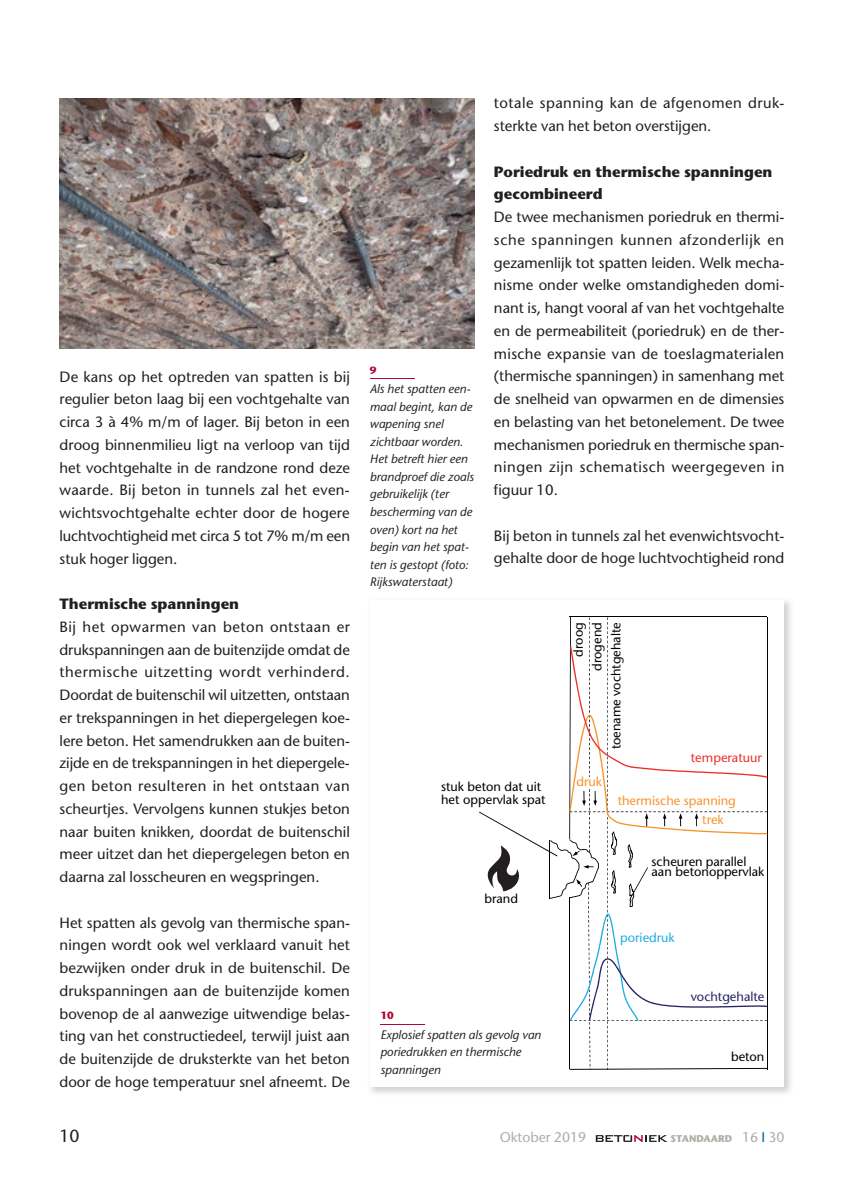
<style>
.page{position:relative;width:844px;height:1191px;background:#fff}
.page>*{position:absolute;margin:0;border:0;box-sizing:border-box;transform-origin:0 0}
.t1{font:17.5px "Stone Sans";color:#231f20}
.t2{font:14.88px/22.8px "Stone Sans";color:#231f20;text-align:justify}
.t3{font:700 14.88px/22.8px "Stone Sans";color:#231f20}
.t4{font:14.88px/22.8px "Stone Sans";letter-spacing:.03em;color:#231f20}
.t5{font:14px "Stone Sans";color:#acafa6}
.t6{font:12.78px/18.7px "Stone Sans";letter-spacing:.005em;color:#000}
.t7{font:12.78px "Stone Sans";color:#f7932c}
.t8{font:12.78px "Stone Sans";color:#272360}
.t9{font:12.78px "Stone Sans";letter-spacing:.005em;color:#ee2e29}
.t10{font:12.78px "Stone Sans";letter-spacing:-.005em;color:#20ace3}
.t11{font:italic 12.25px/17.5px "Stone Sans";color:#231f20}
.t12{font:700 10.5px "Stone Sans";color:#b50536}
.t13{font:700 9.8px "Stone Sans";letter-spacing:.015em;color:#acafa6}
.s1{font-weight:400;font-size:14px}
.s2{font-weight:400;font-size:14px;color:#006494}
</style>
<div class="page">
<svg style="left:595px;top:1135px;width:72px;height:7px"></svg>
<img style="left:60px;top:98px;width:414px;height:250px">
<hr style="left:569px;top:616px;width:197px;height:1px;background:#000">
<svg style="left:479px;top:617px;width:288px;height:453px"></svg>
<hr style="left:380px;top:1024px;width:45px;height:1px;background:#b50536">
<hr style="left:370px;top:378px;width:44px;height:1px;background:#b50536">
<p class="t2" style="left:60px;top:365px;width:292px">De kans op het optreden van spatten is bij regulier beton laag bij een vochtgehalte van circa 3 à 4% m/m of lager. Bij beton in een droog binnenmilieu ligt na verloop van tijd het vochtgehalte in de randzone rond deze waarde. Bij beton in tunnels zal het even&shy;wichtsvochtgehalte echter door de hogere luchtvochtigheid met circa 5 tot 7% m/m een stuk hoger liggen.</p>
<p class="t3" style="left:60px;top:592px;width:181px">Thermische spanningen</p>
<p class="t2" style="left:60px;top:615px;width:292px">Bij het opwarmen van beton ontstaan er drukspanningen aan de buitenzijde omdat de thermische uitzetting wordt verhinderd.<br>Doordat de buitenschil wil uitzetten, ontstaan er trekspanningen in het diepergelegen koe&shy;lere beton. Het samendrukken aan de buiten&shy;zijde en de trekspanningen in het diepergele&shy;gen beton resulteren in het ontstaan van scheurtjes. Vervolgens kunnen stukjes beton naar buiten knikken, doordat de buitenschil meer uitzet dan het diepergelegen beton en daarna zal losscheuren en wegspringen.</p>
<p class="t2" style="left:60px;top:911px;width:292px">Het spatten als gevolg van thermische span&shy;ningen wordt ook wel verklaard vanuit het bezwijken onder druk in de buitenschil. De drukspanningen aan de buitenzijde komen bovenop de al aanwezige uitwendige belas&shy;ting van het constructiedeel, terwijl juist aan de buitenzijde de druksterkte van het beton door de hoge temperatuur snel afneemt. De</p>
<p class="t12" style="left:370px;top:364px;width:8px">9</p>
<p class="t11" style="left:370px;top:380px;width:106px">Als het spatten een&shy;maal begint, kan de wapening snel zichtbaar worden.<br>Het betreft hier een brandproef die zoals gebruikelijk (ter bescherming van de oven) kort na het begin van het spat&shy;ten is gestopt (foto:<br>Rijkswaterstaat)</p>
<p class="t4" style="left:494px;top:92px;width:292px">totale spanning kan de afgenomen druk&shy;sterkte van het beton overstijgen.</p>
<p class="t3" style="left:494px;top:160px;width:280px">Poriedruk en thermische spanningen gecombineerd</p>
<p class="t2" style="left:494px;top:206px;width:292px">De twee mechanismen poriedruk en thermi&shy;sche spanningen kunnen afzonderlijk en gezamenlijk tot spatten leiden. Welk mecha&shy;nisme onder welke omstandigheden domi&shy;nant is, hangt vooral af van het vochtgehalte en de permeabiliteit (poriedruk) en de ther&shy;mische expansie van de toeslagmaterialen (thermische spanningen) in samenhang met de snelheid van opwarmen en de dimensies en belasting van het betonelement. De twee mechanismen poriedruk en thermische span&shy;ningen zijn schematisch weergegeven in figuur 10.</p>
<p class="t2" style="left:494px;top:524px;width:292px">Bij beton in tunnels zal het evenwichtsvocht&shy;gehalte door de hoge luchtvochtigheid rond</p>
<p class="t6" style="left:569px;top:749px;width:128px;text-align:right;rotate:-90deg">droog<br>drogend<br>toename vochtgehalte</p>
<p class="t6" style="left:441px;top:780px;width:106px;line-height:12.8px">stuk beton dat uit het oppervlak spat</p>
<p class="t6" style="left:484px;top:889px;width:35px">brand</p>
<p class="t12" style="left:380px;top:1009px;width:15px">10</p>
<p class="t11" style="left:380px;top:1025px;width:162px">Explosief spatten als gevolg van poriedrukken en thermische spanningen</p>
<p class="t7" style="left:576px;top:773px;width:27px">druk</p>
<p class="t9" style="left:690px;top:750px;width:72px">temperatuur</p>
<p class="t7" style="left:617px;top:792px;width:120px">thermische spanning</p>
<p class="t7" style="left:702px;top:811px;width:23px">trek</p>
<p class="t6" style="left:651px;top:856px;width:114px;line-height:10.7px">scheuren parallel aan betonoppervlak</p>
<p class="t10" style="left:620px;top:930px;width:56px">poriedruk</p>
<p class="t8" style="left:690px;top:988px;width:75px">vochtgehalte</p>
<p class="t6" style="left:730px;top:1046px;width:35px">beton</p>
<p class="t1" style="left:60px;top:1125px;width:22px">10</p>
<p class="t5" style="left:499px;top:1128px;width:88px">Oktober 2019</p>
<p class="t13" style="left:670px;top:1132px;width:115px">STANDAARD <span class="s1">16</span> <span class="s2">I</span> <span class="s1">30</span></p>
</div>
